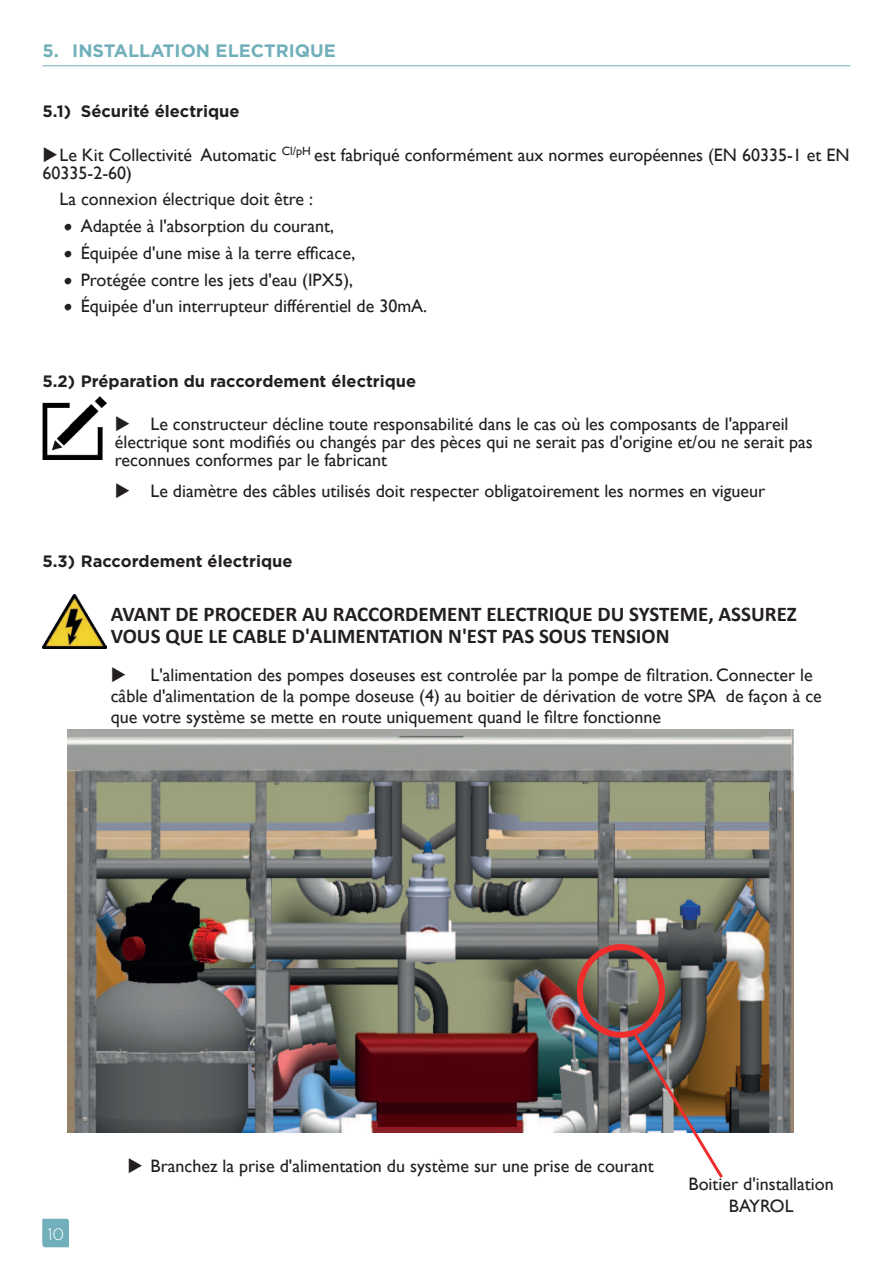
<style>
.page{position:relative;width:893px;height:1263px;background:#fff}
.page>*{position:absolute;margin:0;border:0;box-sizing:border-box;transform-origin:0 0}
.t1{font:700 21px/22.5px "Calibri";color:#231f20}
.t2{font:18px/18px "Gill Sans";color:#231f20}
.t3{font:700 18px "Gotham";color:#71b0ba}
.t4{font:700 16.5px "Gotham";color:#231f20}
.t5{font:300 16.5px "Gotham";color:#fff}
.s1{font-family:"Ink Free"}
</style>
<div class="page">
<hr style="left:43px;top:65px;width:807px;height:1px;background:#71b0ba">
<img style="left:43px;top:396px;width:63px;height:64px">
<img style="left:43px;top:594px;width:64px;height:54px">
<img style="left:67px;top:730px;width:727px;height:403px">
<div style="left:577px;top:944px;width:88px;height:94px;border:6px solid #ee2d2d;border-radius:50%"></div>
<img style="left:629px;top:1028px;width:97px;height:150px">
<svg style="left:42px;top:1219px;width:27px;height:28px"></svg>
<p class="t3" style="left:43px;top:41px;width:295px">5. INSTALLATION ELECTRIQUE</p>
<p class="t4" style="left:43px;top:102px;width:199px">5.1) Sécurité électrique</p>
<p class="t2" style="left:43px;top:147px;width:808px;text-indent:17px">Le Kit Collectivité Automatic <sup>Cl/pH</sup> est fabriqué conformément aux normes européennes (EN 60335-1 et EN<br>60335-2-60)</p>
<p class="t2" style="left:60px;top:192px;width:255px">La connexion électrique doit être :</p>
<p class="t2" style="left:64px;top:219px;width:272px"><span class="s1">•</span> Adaptée à l'absorption du courant,</p>
<p class="t2" style="left:64px;top:244px;width:293px"><span class="s1">•</span> Équipée d'une mise à la terre efficace,</p>
<p class="t2" style="left:64px;top:272px;width:291px"><span class="s1">•</span> Protégée contre les jets d'eau (IPX5),</p>
<p class="t2" style="left:64px;top:299px;width:365px"><span class="s1">•</span> Équipée d'un interrupteur différentiel de 30mA.</p>
<p class="t4" style="left:43px;top:372px;width:375px">5.2) Préparation du raccordement électrique</p>
<p class="t2" style="left:115px;top:417px;width:699px;text-indent:36px">Le constructeur décline toute responsabilité dans le cas où les composants de l'appareil électrique sont modifiés ou changés par des pèces qui ne serait pas d'origine et/ou ne serait pas reconnues conformes par le fabricant</p>
<p class="t2" style="left:151px;top:484px;width:616px">Le diamètre des câbles utilisés doit respecter obligatoirement les normes en vigueur</p>
<p class="t4" style="left:43px;top:552px;width:252px">5.3) Raccordement électrique</p>
<p class="t1" style="left:111px;top:604px;width:688px">AVANT DE PROCEDER AU RACCORDEMENT ELECTRIQUE DU SYSTEME, ASSUREZ<br>VOUS QUE LE CABLE D'ALIMENTATION N'EST PAS SOUS TENSION</p>
<p class="t2" style="left:111px;top:665px;width:713px;line-height:21px;text-indent:40px">L'alimentation des pompes doseuses est controlée par la pompe de filtration. Connecter le câble d'alimentation de la pompe doseuse (4) au boitier de dérivation de votre SPA de façon à ce que votre système se mette en route uniquement quand le filtre fonctionne</p>
<p class="t5" style="left:47px;top:1226px;width:19px">10</p>
<p class="t2" style="left:151px;top:1159px;width:505px">Branchez la prise d'alimentation du système sur une prise de courant</p>
<p class="t2" style="left:688px;top:1175px;width:147px;line-height:21.6px;text-align:center">Boitier d'installation<br>BAYROL</p>
</div>
